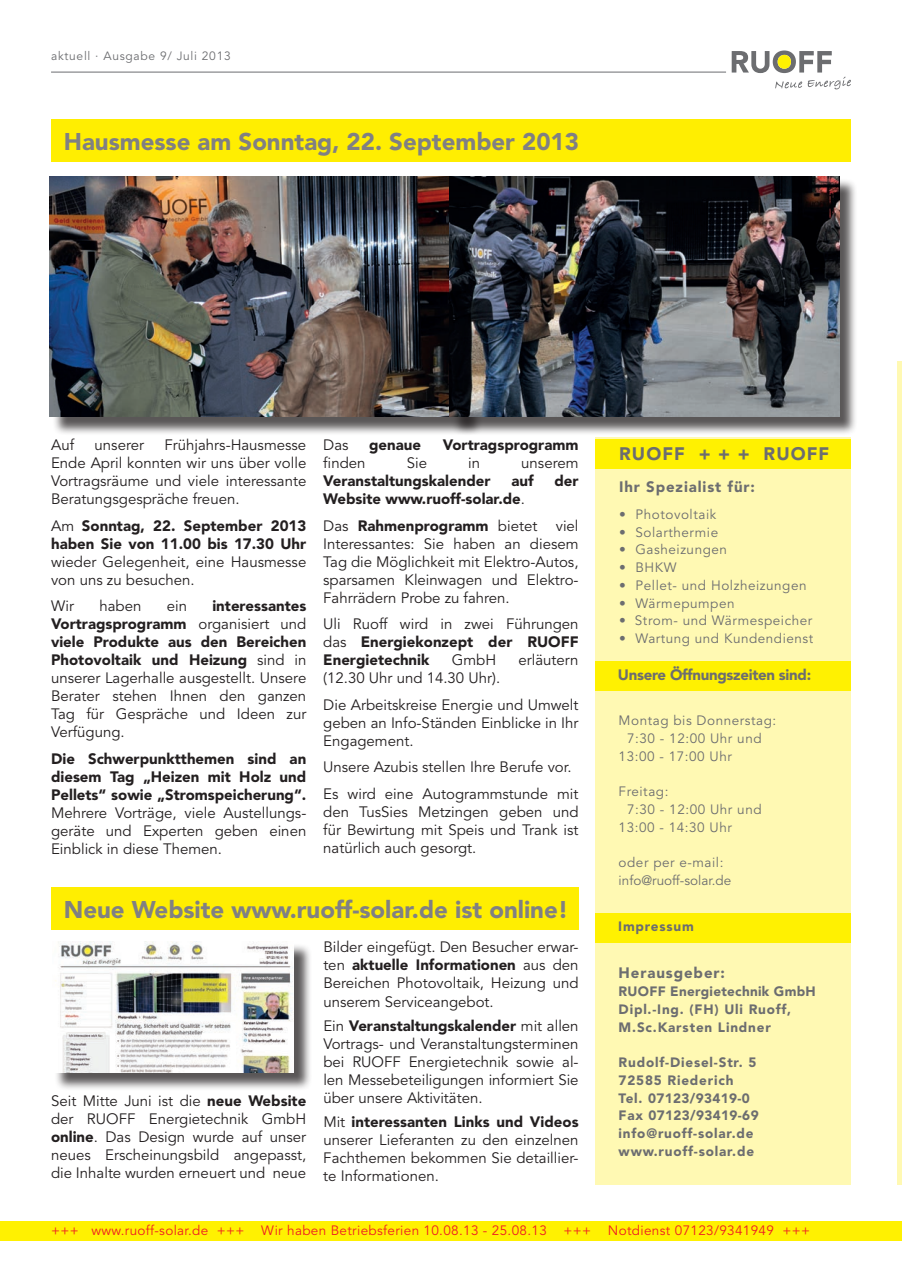
<style>
.page{position:relative;width:902px;height:1272px;background:#fff}
.page>*{position:absolute;margin:0;border:0;box-sizing:border-box;transform-origin:0 0}
.t1{font:900 24px "Avenir LT Std";color:#808083}
.t2{font:900 18px "Avenir LT Std";letter-spacing:.06em;color:#6c6d70}
.t3{font:15px/18px "Avenir LT Std";color:#231f20;text-align:justify}
.t4{font:900 15px/18px "Avenir LT Std";color:#231f20}
.t5{font:900 15px "Avenir LT Std";letter-spacing:.06em;color:#6c6d70}
.t6{font:900 15px "Avenir LT Std";letter-spacing:-.02em;color:#6c6d70}
.t7{font:13.5px "Avenir LT Std";letter-spacing:.04em;color:#6c6d70}
.t8{font:900 13.5px/17.7px "Avenir LT Std";letter-spacing:.06em;color:#6c6d70}
.t9{font:13.5px "Avenir LT Std";letter-spacing:.025em;color:#ee1d23}
.t10{font:13.5px/17.7px "Avenir LT Std";color:#6c6d70}
.t11{font:12px "Avenir LT Std";letter-spacing:.06em;color:#6c6d70}
.s1{font-weight:400}
.s2{font-weight:900}
</style>
<div class="page">
<hr style="left:897px;top:361px;width:4px;height:823px;background:#fff9b3">
<div style="left:51px;top:887px;width:527px;height:42px;background:#ffee01"></div>
<div style="left:51px;top:119px;width:799px;height:43px;background:#ffee01"></div>
<div style="left:595px;top:437px;width:255px;height:747px;background:#fff9b3"></div>
<div style="left:0;top:1220px;width:901px;height:20px;background:#fff101"></div>
<hr style="left:51px;top:72px;width:675px;height:1px;background:#6c6d70">
<div style="left:595px;top:913px;width:255px;height:30px;background:#fff101"></div>
<svg style="left:731px;top:50px;width:119px;height:39px"></svg>
<div style="left:777px;top:55px;width:14px;height:14px;background:#fff101;border-radius:50%"></div>
<div style="left:595px;top:661px;width:255px;height:30px;background:#fff101"></div>
<div style="left:54px;top:943px;width:258px;height:148px;background:#231f20;opacity:.75"></div>
<img style="left:54px;top:941px;width:239px;height:131px">
<div style="left:595px;top:439px;width:255px;height:29px;background:#fff101"></div>
<div style="left:52px;top:178px;width:431px;height:257px;background:#231f20;opacity:.75"></div>
<img style="left:49px;top:176px;width:400px;height:241px">
<div style="left:451px;top:178px;width:406px;height:257px;background:#231f20;opacity:.75"></div>
<img style="left:449px;top:176px;width:390px;height:241px">
<p class="t11" style="left:51px;top:49px;width:181px">aktuell · Ausgabe 9/ Juli 2013</p>
<h1 class="t1" style="left:64px;top:127px;width:516px">Hausmesse am Sonntag, 22. September 2013</h1>
<p class="t3" style="left:51px;top:436px;width:25px">Auf</p>
<p class="t3" style="left:95px;top:436px;width:51px">unserer</p>
<p class="t3" style="left:51px;top:436px;width:257px;text-indent:113px">Frühjahrs-Hausmesse Ende April konnten wir uns über volle Vortragsräume und viele interessante Beratungsgespräche freuen.</p>
<p class="t4" style="left:51px;top:516px;width:257px"><span class="s1">Am</span> Sonntag, 22. September 2013 haben Sie von 11.00 bis 17.30 Uhr</p>
<p class="t3" style="left:51px;top:553px;width:257px">wieder Gelegenheit, eine Hausmesse von uns zu besuchen.</p>
<p class="t3" style="left:51px;top:597px;width:25px">Wir</p>
<p class="t3" style="left:99px;top:597px;width:43px">haben</p>
<p class="t3" style="left:167px;top:597px;width:22px">ein</p>
<p class="t3" style="left:51px;top:597px;width:257px;text-indent:161px"><span class="s2">interessantes Vortragsprogramm</span> organisiert und <span class="s2">viele Produkte aus den Bereichen Photovoltaik und Heizung</span> sind in unserer Lagerhalle ausgestellt. Unsere Berater stehen Ihnen den ganzen Tag für Gespräche und Ideen zur Verfügung.</p>
<p class="t4" style="left:51px;top:749px;width:257px;text-align:justify">Die Schwerpunktthemen sind an diesem Tag „Heizen mit Holz und Pellets“ sowie „Stromspeicherung“.</p>
<p class="t3" style="left:51px;top:804px;width:257px">Mehrere Vorträge, viele Austellungs&shy;geräte und Experten geben einen Einblick in diese Themen.</p>
<p class="t3" style="left:323px;top:436px;width:27px">Das</p>
<p class="t4" style="left:369px;top:436px;width:53px">genaue</p>
<p class="t4" style="left:443px;top:436px;width:137px">Vortragsprogramm</p>
<p class="t3" style="left:323px;top:454px;width:44px">finden</p>
<p class="t3" style="left:406px;top:454px;width:22px">Sie</p>
<p class="t3" style="left:468px;top:454px;width:13px">in</p>
<p class="t3" style="left:521px;top:454px;width:59px">unserem</p>
<p class="t4" style="left:323px;top:472px;width:169px">Veranstaltungskalender</p>
<p class="t4" style="left:511px;top:472px;width:24px">auf</p>
<p class="t4" style="left:554px;top:472px;width:26px">der</p>
<p class="t4" style="left:323px;top:485px;width:257px;line-height:26.5px">Website www.ruoff-solar.de<span class="s1">.<br>Das</span> Rahmenprogramm <span class="s1">bietet viel</span></p>
<p class="t3" style="left:323px;top:535px;width:257px">Interessantes: Sie haben an diesem Tag die Möglichkeit mit Elektro-Autos, sparsamen Kleinwagen und Elektro-Fahrrädern Probe zu fahren.</p>
<p class="t4" style="left:323px;top:615px;width:257px;text-align:justify"><span class="s1">Uli Ruoff wird in zwei Führungen das</span> Energiekonzept der RUOFF Energietechnik</p>
<p class="t3" style="left:452px;top:651px;width:46px">GmbH</p>
<p class="t3" style="left:518px;top:651px;width:61px">erläutern</p>
<p class="t3" style="left:323px;top:665px;width:257px;line-height:26.5px">(12.30 Uhr und 14.30 Uhr).<br>Die Arbeitskreise Energie und Umwelt</p>
<p class="t3" style="left:323px;top:714px;width:257px">geben an Info-Ständen Einblicke in Ihr<br>Engagement.</p>
<p class="t3" style="left:323px;top:754px;width:257px;line-height:26.5px">Unsere Azubis stellen Ihre Berufe vor.<br>Es wird eine Autogrammstunde mit</p>
<p class="t3" style="left:323px;top:803px;width:257px">den TusSies Metzingen geben und für Bewirtung mit Speis und Trank ist natürlich auch gesorgt.</p>
<h1 class="t1" style="left:64px;top:895px;width:506px">Neue Website www.ruoff-solar.de ist online!</h1>
<p class="t3" style="left:51px;top:1091px;width:257px">Seit Mitte Juni ist die <span class="s2">neue Website </span>der RUOFF Energietechnik GmbH <span class="s2">online</span>. Das Design wurde auf unser neues Erscheinungsbild angepasst, die Inhalte wurden erneuert und neue</p>
<p class="t3" style="left:323px;top:938px;width:257px">Bilder eingefügt. Den Besucher erwar&shy;ten <span class="s2">aktuelle Informationen</span> aus den Bereichen Photovoltaik, Heizung und unserem Serviceangebot.</p>
<p class="t3" style="left:323px;top:1017px;width:257px">Ein <span class="s2">Veranstaltungskalender</span> mit allen Vortrags- und Veranstaltungsterminen bei RUOFF Energietechnik sowie al&shy;len Messebeteiligungen informiert Sie über unsere Aktivitäten.</p>
<p class="t3" style="left:323px;top:1113px;width:257px">Mit <span class="s2">interessanten Links und Videos </span>unserer Lieferanten zu den einzelnen Fachthemen bekommen Sie detaillier&shy;te Informationen.</p>
<p class="t2" style="left:619px;top:442px;width:212px">RUOFF + + + RUOFF</p>
<p class="t5" style="left:619px;top:478px;width:137px">Ihr Spezialist für:</p>
<p class="t7" style="left:619px;top:506px;width:99px">• Photovoltaik</p>
<p class="t7" style="left:619px;top:524px;width:101px">• Solarthermie</p>
<p class="t7" style="left:619px;top:542px;width:109px">• Gasheizungen</p>
<p class="t7" style="left:619px;top:559px;width:59px">• BHKW</p>
<p class="t7" style="left:619px;top:577px;width:189px">• Pellet- und Holzheizungen</p>
<p class="t7" style="left:619px;top:595px;width:117px">• Wärmepumpen</p>
<p class="t7" style="left:619px;top:613px;width:195px">• Strom- und Wärmespeicher</p>
<p class="t7" style="left:619px;top:630px;width:196px">• Wartung und Kundendienst</p>
<p class="t6" style="left:618px;top:666px;width:195px">Unsere Öffnungszeiten sind:</p>
<p class="t7" style="left:618px;top:713px;width:159px">Montag bis Donnerstag:</p>
<p class="t7" style="left:627px;top:730px;width:136px">7:30 - 12:00 Uhr und</p>
<p class="t7" style="left:618px;top:748px;width:115px">13:00 - 17:00 Uhr</p>
<p class="t7" style="left:618px;top:784px;width:51px">Freitag:</p>
<p class="t7" style="left:627px;top:801px;width:136px">7:30 - 12:00 Uhr und</p>
<p class="t7" style="left:618px;top:819px;width:115px">13:00 - 14:30 Uhr</p>
<p class="t10" style="left:618px;top:854px;width:114px">oder per e-mail: info@ruoff-solar.de</p>
<p class="t8" style="left:618px;top:917px;width:77px">Impressum</p>
<p class="t5" style="left:618px;top:964px;width:108px">Herausgeber:</p>
<p class="t8" style="left:618px;top:982px;width:198px">RUOFF Energietechnik GmbH<br>Dipl.-Ing. (FH) Uli Ruoff,<br>M.Sc.Karsten Lindner</p>
<p class="t8" style="left:618px;top:1053px;width:142px">Rudolf-Diesel-Str. 5<br>72585 Riederich<br>Tel. 07123/93419-0<br>Fax 07123/93419-69 info@ruoff-solar.de www.ruoff-solar.de</p>
<p class="t9" style="left:51px;top:1222px;width:760px">+++ www.ruoff-solar.de +++ Wir haben Betriebsferien 10.08.13 - 25.08.13 +++ Notdienst 07123/9341949 +++</p>
</div>
